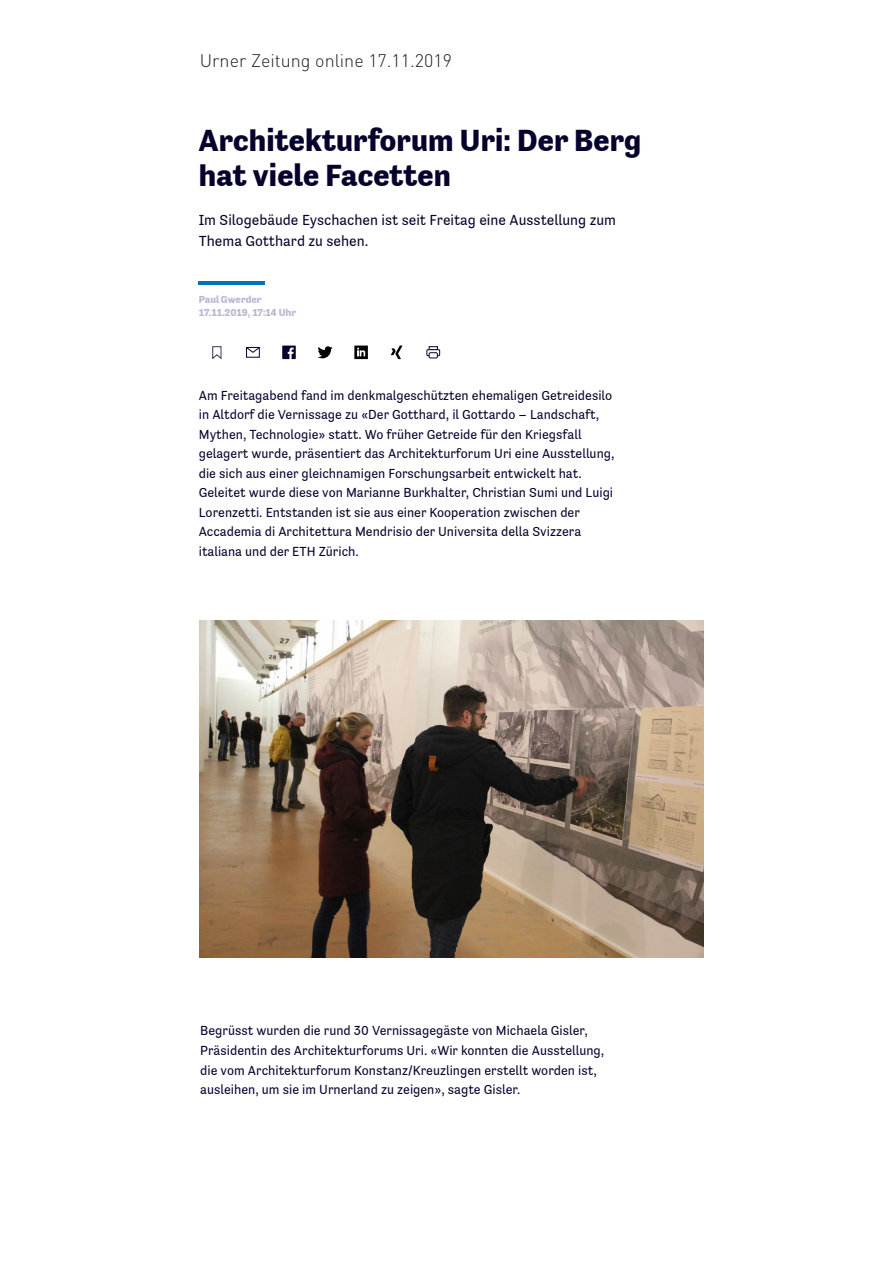
<style>
.page{position:relative;width:893px;height:1263px;background:#fff}
.page>*{position:absolute;margin:0;border:0;box-sizing:border-box;transform-origin:0 0}
.t1{font:31.5px/34.5px "font 000000002382 e 068";letter-spacing:.005em;color:#05032d}
.t2{font:300 18px "DIN";color:#231f20}
.t3{font:15px/21px "Tenso";color:#05032d}
.t4{font:13.5px/19.5px "Tenso";color:#05032d}
.t5{font:10.5px/13.5px "font 000000002382 e 068";color:#b8b8d2}
.t6{font:9.75px "Tenso";color:#05032d}
</style>
<div class="page">
<div style="left:246px;top:347px;width:14px;height:11px;border:1px solid #05032d"></div>
<svg style="left:246px;top:347px;width:14px;height:6px"></svg>
<svg style="left:282px;top:346px;width:14px;height:13px"></svg>
<svg style="left:318px;top:346px;width:15px;height:12px"></svg>
<svg style="left:354px;top:346px;width:14px;height:13px"></svg>
<svg style="left:391px;top:346px;width:12px;height:13px"></svg>
<svg style="left:429px;top:346px;width:9px;height:3px"></svg>
<div style="left:426px;top:349px;width:14px;height:7px;border:1px solid #05032d"></div>
<div style="left:429px;top:353px;width:8px;height:5px;background:#fff;border-radius:2px"></div>
<div style="left:429px;top:352px;width:9px;height:6px;border:1px solid #05032d;border-radius:2px"></div>
<svg style="left:212px;top:346px;width:9px;height:13px"></svg>
<hr style="left:199px;top:282px;width:66px;height:3px;background:#0074ad">
<img style="left:200px;top:621px;width:504px;height:336px">
<p class="t6" style="left:205px;top:50px;width:60px">Abonnemente</p>
<h2 class="t2" style="left:200px;top:50px;width:254px">Urner Zeitung online 17.11.2019</h2>
<h1 class="t1" style="left:199px;top:123px;width:444px">Architekturforum Uri: Der Berg hat viele Facetten</h1>
<p class="t3" style="left:199px;top:209px;width:419px">Im Silogebäude Eyschachen ist seit Freitag eine Ausstellung zum<br>Thema Gotthard zu sehen.</p>
<p class="t5" style="left:199px;top:292px;width:99px">Paul Gwerder<br>17.11.2019, 17:14 Uhr</p>
<p class="t4" style="left:199px;top:385px;width:417px">Am Freitagabend fand im denkmalgeschützten ehemaligen Getreidesilo in Altdorf die Vernissage zu «Der Gotthard, il Gottardo – Landschaft, Mythen, Technologie» statt. Wo früher Getreide für den Kriegsfall gelagert wurde, präsentiert das Architekturforum Uri eine Ausstellung, die sich aus einer gleichnamigen Forschungsarbeit entwickelt hat.<br>Geleitet wurde diese von Marianne Burkhalter, Christian Sumi und Luigi Lorenzetti. Entstanden ist sie aus einer Kooperation zwischen der Accademia di Architettura Mendrisio der Universita della Svizzera italiana und der ETH Zürich.</p>
<p class="t4" style="left:200px;top:1021px;width:405px">Begrüsst wurden die rund 30 Vernissagegäste von Michaela Gisler, Präsidentin des Architekturforums Uri. «Wir konnten die Ausstellung, die vom Architekturforum Konstanz/Kreuzlingen erstellt worden ist, ausleihen, um sie im Urnerland zu zeigen», sagte Gisler.</p>
</div>
